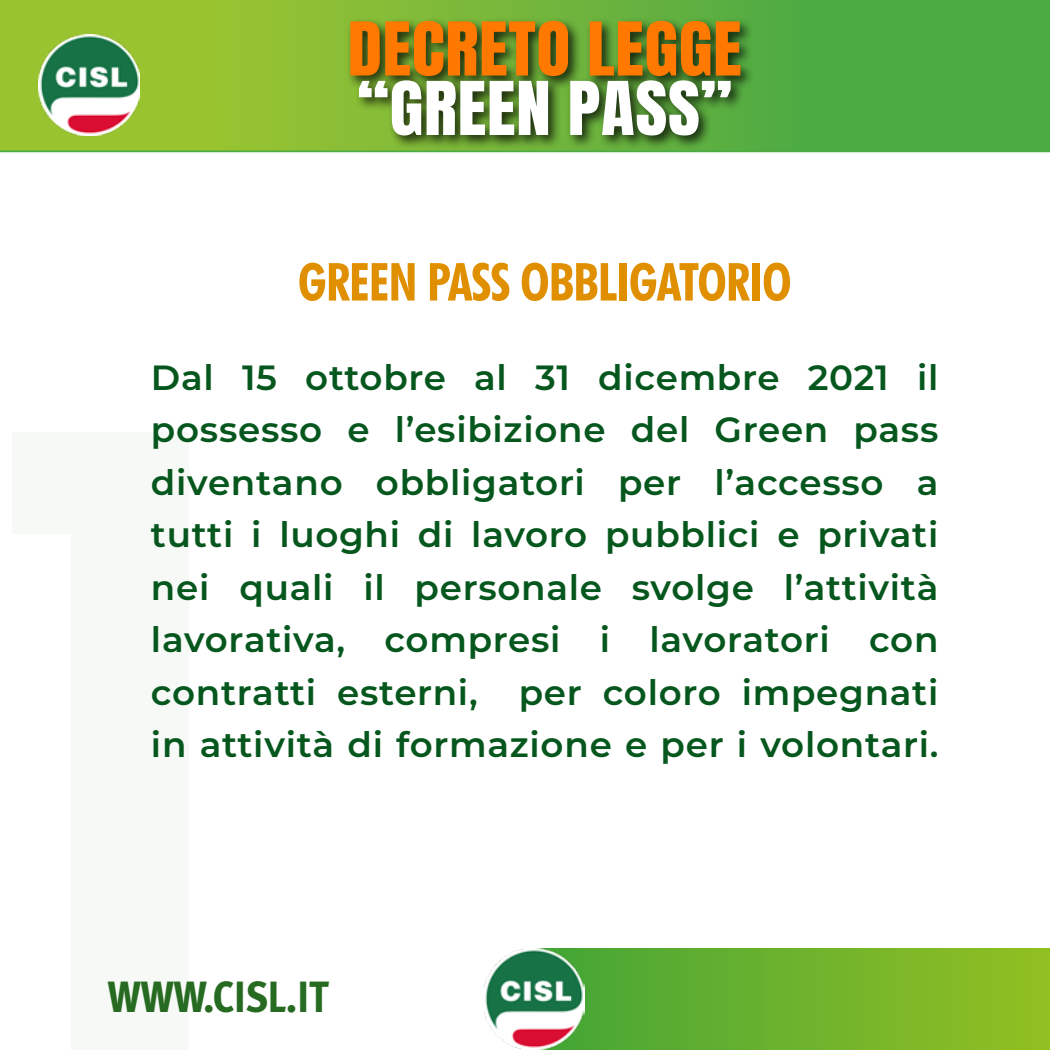
<style>
.page{position:relative;width:1050px;height:1050px;background:#fff}
.page>*{position:absolute;margin:0;border:0;box-sizing:border-box;transform-origin:0 0}
.t1{font:700 condensed 868px "Futura BT";color:#276a21}
.t2{font:63px "Anton";letter-spacing:.01em;color:#ff7800;scale:1.1 1}
.t3{font:63px "Anton";letter-spacing:.01em;color:#fff;scale:1.1 1}
.t4{font:700 condensed 52.5px "Futura BT";letter-spacing:-.02em;color:#e08f00}
.t5{font:43.75px "Meta Cond Extra Bold LF";letter-spacing:-.005em;color:#276a21}
.t6{font:600 35px/52.5px "Montserrat";letter-spacing:.02em;color:#06571d;text-align:justify}
</style>
<div class="page">
<svg style="left:0;top:0;width:1050px;height:152px;background:#6fb63a"></svg>
<svg style="left:584px;top:949px;width:466px;height:101px;background:#6fb32b"></svg>
<img style="left:484px;top:949px;width:100px;height:101px">
<img style="left:39px;top:34px;width:101px;height:101px">
<div style="left:346px;top:16px;width:409px;height:134px;background:#000;opacity:.75"></div>
<h2 class="t2" style="left:348px;top:17px;width:360px">DECRETO LEGGE</h2>
<h2 class="t3" style="left:357px;top:76px;width:343px">“GREEN PASS”</h2>
<h3 class="t4" style="left:298px;top:250px;width:495px">GREEN PASS OBBLIGATORIO</h3>
<p class="t6" style="left:151px;top:350px;width:789px">Dal 15 ottobre al 31 dicembre 2021 il possesso e l’esibizione del Green pass diventano obbligatori per l’accesso a tutti i luoghi di lavoro pubblici e privati nei quali il personale svolge l’attività lavorativa, compresi i lavoratori con contratti esterni, per coloro impegnati in attività di formazione e per i volontari.</p>
<h1 class="t1" style="left:-72px;top:215px;width:383px">1</h1>
<p class="t5" style="left:108px;top:971px;width:222px">WWW.CISL.IT</p>
</div>
